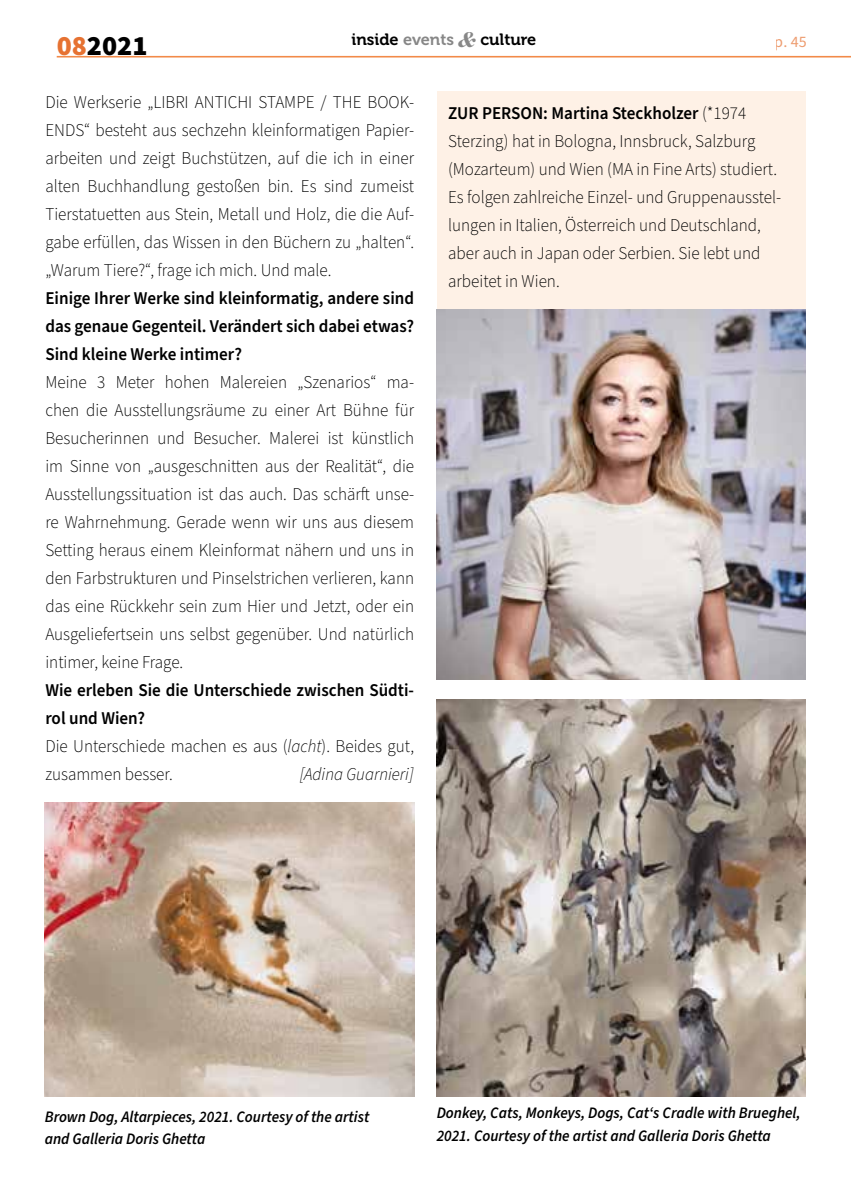
<style>
.page{position:relative;width:851px;height:1191px;background:#fff}
.page>*{position:absolute;margin:0;border:0;box-sizing:border-box;transform-origin:0 0}
.t1{font:900 28px "Source Sans Pro";color:#000}
.t2{font:300 18px/28px "Source Sans Pro";color:#000;text-align:justify;scale:.95 1}
.t3{font:600 18px/28px "Source Sans Pro";color:#000;text-align:justify;scale:.95 1}
.t4{font:italic 300 18px "Source Sans Pro";color:#000;scale:.95 1}
.t5{font:16.4px "Museo 700";color:#000}
.t6{font:italic 600 16px/22px "Source Sans Pro";color:#000;scale:.95 1}
.t7{font:16px "Source Sans Pro";color:#e67232}
.s1{color:#e67232}
.s2{color:#878787}
.s3{font-family:"Surveyor Display";font-weight:700;font-style:italic;font-size:24.4px;color:#878787}
.s4{font-weight:600}
.s5{font-style:italic}
</style>
<div class="page">
<hr style="left:57px;top:56px;width:793px;height:1px;background:#f28a48">
<div style="left:437px;top:91px;width:368px;height:243px;background:#fef1e6"></div>
<img style="left:436px;top:309px;width:369px;height:370px">
<img style="left:45px;top:802px;width:369px;height:294px">
<img style="left:437px;top:699px;width:368px;height:397px">
<h1 class="t1" style="left:57px;top:26px;width:92px"><span class="s1">08</span>2021</h1>
<p class="t5" style="left:351px;top:30px;width:186px">inside <span class="s2">events</span> <span class="s3">&amp;</span> culture</p>
<p class="t7" style="left:774px;top:31px;width:33px">p. 45</p>
<p class="t2" style="left:45px;top:88px;width:389px">Die Werkserie „LIBRI ANTICHI STAMPE / THE BOOK-ENDS“ besteht aus sechzehn kleinformatigen Papier&shy;arbeiten und zeigt Buchstützen, auf die ich in einer alten Buchhandlung gestoßen bin. Es sind zumeist Tierstatuetten aus Stein, Metall und Holz, die die Auf&shy;gabe erfüllen, das Wissen in den Büchern zu „halten“. „Warum Tiere?“, frage ich mich. Und male.</p>
<p class="t3" style="left:45px;top:284px;width:389px">Einige Ihrer Werke sind kleinformatig, andere sind das genaue Gegenteil. Verändert sich dabei etwas?<br>Sind kleine Werke intimer?</p>
<p class="t2" style="left:45px;top:368px;width:389px">Meine 3 Meter hohen Malereien „Szenarios“ ma&shy;chen die Ausstellungsräume zu einer Art Bühne für Besucherinnen und Besucher. Malerei ist künstlich im Sinne von „ausgeschnitten aus der Realität“, die Ausstellungssituation ist das auch. Das schärft unse&shy;re Wahrnehmung. Gerade wenn wir uns aus diesem Setting heraus einem Kleinformat nähern und uns in den Farbstrukturen und Pinselstrichen verlieren, kann das eine Rückkehr sein zum Hier und Jetzt, oder ein Ausgeliefertsein uns selbst gegenüber. Und natürlich intimer, keine Frage.</p>
<p class="t2" style="left:45px;top:676px;width:389px;text-align:left"><span class="s4">Wie erleben Sie die Unterschiede zwischen Südti&shy;rol und Wien?<br></span>Die Unterschiede machen es aus (<span class="s5">lacht</span>). Beides gut, zusammen besser.</p>
<p class="t2" style="left:448px;top:99px;width:352px;text-align:left"><span class="s4">ZUR PERSON: Martina Steckholzer</span> (*1974<br>Sterzing) hat in Bologna, Innsbruck, Salzburg (Mozarteum) und Wien (MA in Fine Arts) studiert.<br>Es folgen zahlreiche Einzel- und Gruppenausstel&shy;lungen in Italien, Österreich und Deutschland, aber auch in Japan oder Serbien. Sie lebt und arbeitet in Wien.</p>
<p class="t4" style="left:299px;top:762px;width:121px">[Adina Guarnieri]</p>
<p class="t6" style="left:45px;top:1106px;width:343px">Brown Dog, Altarpieces, 2021. Courtesy of the artist and Galleria Doris Ghetta</p>
<p class="t6" style="left:436px;top:1102px;width:384px">Donkey, Cats, Monkeys, Dogs, Cat‘s Cradle with Brueghel,<br>2021. Courtesy of the artist and Galleria Doris Ghetta</p>
</div>
